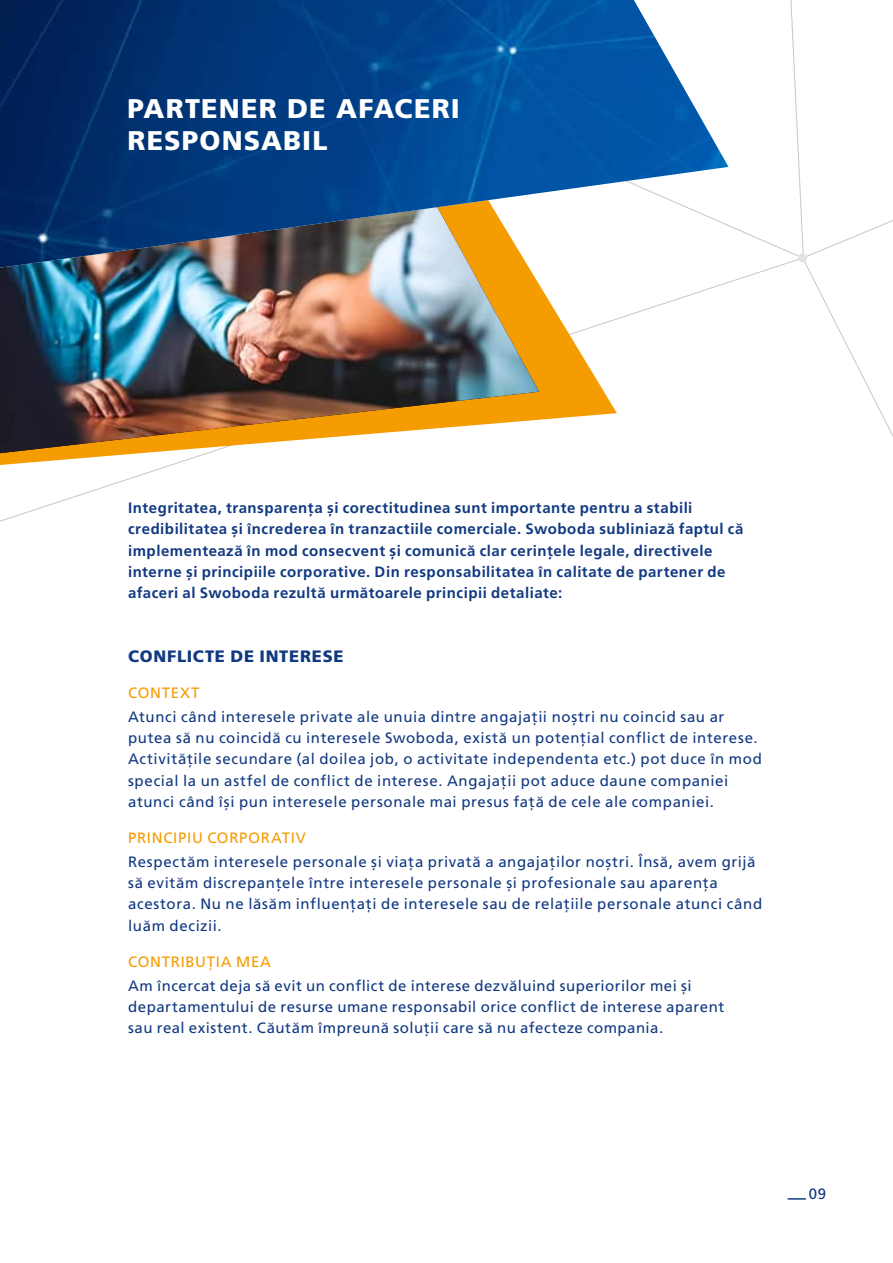
<style>
.page{position:relative;width:893px;height:1263px;background:#fff}
.page>*{position:absolute;margin:0;border:0;box-sizing:border-box;transform-origin:0 0}
.t1{font:900 27px/32.4px "Frutiger LT Pro";letter-spacing:.04em;color:#fff}
.t2{font:900 16.5px "Frutiger LT Pro";letter-spacing:.045em;color:#113981}
.t3{font:15px/21.3px "Frutiger LT Pro";letter-spacing:.04em;color:#113981}
.t4{font:700 15px/21.3px "Frutiger LT Pro";letter-spacing:.035em;color:#113981}
.t5{font:15px "Frutiger LT Pro";letter-spacing:.05em;color:#f59c00}
</style>
<div class="page">
<svg style="left:788px;top:1198px;width:18px;height:1px"></svg>
<svg style="left:788px;top:0;width:105px;height:257px"></svg>
<div style="left:798px;top:253px;width:9px;height:9px;background:#e3e3e3;border-radius:50%"></div>
<svg style="left:0;top:284px;width:617px;height:181px"></svg>
<img style="left:0;top:268px;width:539px;height:185px">
<img style="left:0;top:0;width:729px;height:268px">
<h1 class="t1" style="left:128px;top:92px;width:334px">PARTENER DE AFACERI<br>RESPONSABIL</h1>
<p class="t4" style="left:128px;top:497px;width:617px">Integritatea, transparența și corectitudinea sunt importante pentru a stabili credibilitatea și încrederea în tranzactiile comerciale. Swoboda subliniază faptul că implementează în mod consecvent și comunică clar cerințele legale, directivele interne și principiile corporative. Din responsabilitatea în calitate de partener de afaceri al Swoboda rezultă următoarele principii detaliate:</p>
<p class="t2" style="left:128px;top:646px;width:217px">CONFLICTE DE INTERESE</p>
<p class="t5" style="left:128px;top:684px;width:73px">CONTEXT</p>
<p class="t3" style="left:128px;top:706px;width:635px">Atunci când interesele private ale unuia dintre angajații noștri nu coincid sau ar putea să nu coincidă cu interesele Swoboda, există un potențial conflict de interese.<br>Activitățile secundare (al doilea job, o activitate independenta etc.) pot duce în mod special la un astfel de conflict de interese. Angajații pot aduce daune companiei atunci când își pun interesele personale mai presus față de cele ale companiei.</p>
<p class="t5" style="left:128px;top:829px;width:179px">PRINCIPIU CORPORATIV</p>
<p class="t3" style="left:128px;top:851px;width:636px">Respectăm interesele personale și viața privată a angajaților noștri. Însă, avem grijă să evităm discrepanțele între interesele personale și profesionale sau aparența acestora. Nu ne lăsăm influențați de interesele sau de relațiile personale atunci când luăm decizii.</p>
<p class="t5" style="left:128px;top:953px;width:145px">CONTRIBUȚIA MEA</p>
<p class="t3" style="left:128px;top:975px;width:598px">Am încercat deja să evit un conflict de interese dezvăluind superiorilor mei și departamentului de resurse umane responsabil orice conflict de interese aparent sau real existent. Căutăm împreună soluții care să nu afecteze compania.</p>
<p class="t3" style="left:809px;top:1183px;width:19px">09</p>
</div>
